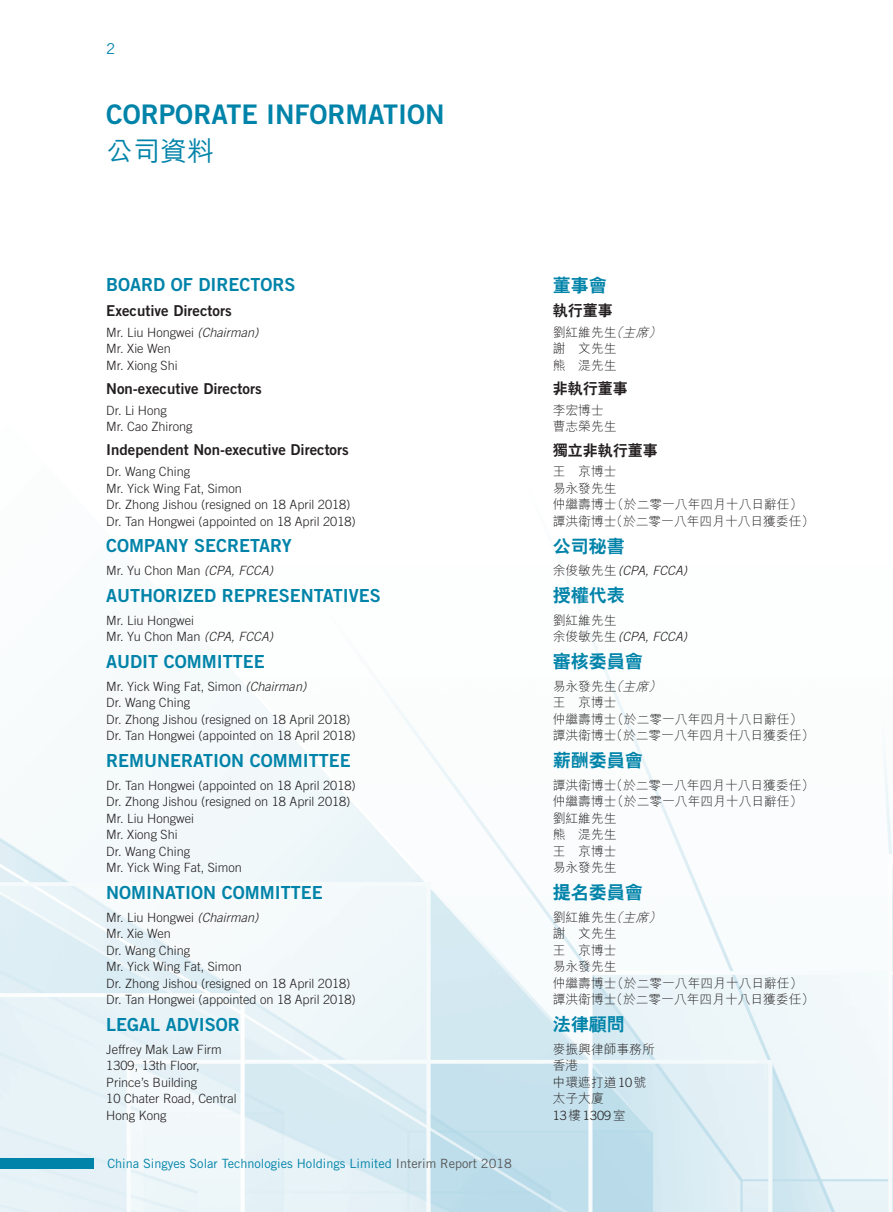
<style>
.page{position:relative;width:893px;height:1212px;background:#fff}
.page>*{position:absolute;margin:0;border:0;box-sizing:border-box;transform-origin:0 0}
.Heading_e{font:27px "Trade Gothic LT Std Bd 2";color:#0083a9}
.Heading_c{font:500 27px "M Hei HK";color:#0083a9}
.Subhead_1{font:18px "Trade Gothic LT Std Bd 2";color:#0083a9}
.副標題1{font:800 18px "C Hei 2 HK";color:#0083a9}
.Subhead_2{font:15px "Trade Gothic LT Std Bd 2";color:#231f20}
.副標題2{font:800 15px "C Hei 2 HK";color:#231f20}
.t1{font:15px "Trade Gothic LT Std";color:#0083a9}
.Body_Text{font:300 12.75px "Trade Gothic LT Std";color:#231f20}
.內文{font:300 12.75px "M Hei HK";color:#231f20}
.t2{font:12.75px "Trade Gothic LT Std";color:#0083a9}
.內文-2{font:italic 300 12.75px "Trade Gothic LT Std";color:#231f20}
.內文-3{font:300 12.75px "Trade Gothic LT Std";color:#231f20}
.s1{font-style:italic}
.s2{color:#57585a}
.s3{font-family:"M Hei HK";font-style:normal}
.s4{font-family:"Trade Gothic LT Std"}
.s5{font-family:"M Hei HK"}
</style>
<div class="page">
<img style="left:0;top:602px;width:893px;height:610px">
<div style="left:0;top:1159px;width:94px;height:10px;background:#0083a9"></div>
<p class="t1" style="left:106px;top:40px;width:11px">2</p>
<p class="Heading_e" style="left:106px;top:98px;width:340px">CORPORATE INFORMATION</p>
<p class="Heading_c" style="left:106px;top:131px;width:109px">公司資料</p>
<p class="Subhead_1" style="left:106px;top:274px;width:191px">BOARD OF DIRECTORS</p>
<p class="Subhead_2" style="left:106px;top:301px;width:127px">Executive Directors</p>
<p class="Body_Text" style="left:106px;top:324px;width:154px">Mr. Liu Hongwei <span class="s1">(Chairman)</span></p>
<p class="Body_Text" style="left:106px;top:341px;width:66px">Mr. Xie Wen</p>
<p class="Body_Text" style="left:106px;top:357px;width:73px">Mr. Xiong Shi</p>
<p class="Subhead_2" style="left:106px;top:379px;width:157px">Non-executive Directors</p>
<p class="Body_Text" style="left:106px;top:402px;width:62px">Dr. Li Hong</p>
<p class="Body_Text" style="left:106px;top:419px;width:88px">Mr. Cao Zhirong</p>
<p class="Subhead_2" style="left:106px;top:441px;width:244px">Independent Non-executive Directors</p>
<p class="Body_Text" style="left:106px;top:464px;width:85px">Dr. Wang Ching</p>
<p class="Body_Text" style="left:106px;top:480px;width:137px">Mr. Yick Wing Fat, Simon</p>
<p class="Body_Text" style="left:106px;top:497px;width:246px">Dr. Zhong Jishou (resigned on 18 April 2018)</p>
<p class="Body_Text" style="left:106px;top:513px;width:251px">Dr. Tan Hongwei (appointed on 18 April 2018)</p>
<p class="Subhead_1" style="left:106px;top:535px;width:187px">COMPANY SECRETARY</p>
<p class="Body_Text" style="left:106px;top:563px;width:168px">Mr. Yu Chon Man <span class="s1">(CPA, FCCA)</span></p>
<p class="Subhead_1" style="left:106px;top:584px;width:276px">AUTHORIZED REPRESENTATIVES</p>
<p class="Body_Text" style="left:106px;top:612px;width:89px">Mr. Liu Hongwei</p>
<p class="Body_Text" style="left:106px;top:629px;width:168px">Mr. Yu Chon Man <span class="s1">(CPA, FCCA)</span></p>
<p class="Subhead_1" style="left:106px;top:650px;width:160px">AUDIT COMMITTEE</p>
<p class="Body_Text" style="left:106px;top:678px;width:202px">Mr. Yick Wing Fat, Simon <span class="s1">(Chairman)</span></p>
<p class="Body_Text" style="left:106px;top:695px;width:85px">Dr. Wang Ching</p>
<p class="Body_Text" style="left:106px;top:711px;width:246px">Dr. Zhong Jishou (resigned on 18 April 2018)</p>
<p class="Body_Text" style="left:106px;top:728px;width:251px">Dr. Tan Hongwei (appointed on 18 April 2018)</p>
<p class="Subhead_1" style="left:106px;top:749px;width:246px">REMUNERATION COMMITTEE</p>
<p class="Body_Text" style="left:106px;top:777px;width:251px">Dr. Tan Hongwei (appointed on 18 April 2018)</p>
<p class="Body_Text" style="left:106px;top:794px;width:246px">Dr. Zhong Jishou (resigned on 18 April 2018)</p>
<p class="Body_Text" style="left:106px;top:810px;width:89px">Mr. Liu Hongwei</p>
<p class="Body_Text" style="left:106px;top:827px;width:73px">Mr. Xiong Shi</p>
<p class="Body_Text" style="left:106px;top:843px;width:85px">Dr. Wang Ching</p>
<p class="Body_Text" style="left:106px;top:860px;width:137px">Mr. Yick Wing Fat, Simon</p>
<p class="Subhead_1" style="left:106px;top:881px;width:218px">NOMINATION COMMITTEE</p>
<p class="Body_Text" style="left:106px;top:909px;width:154px">Mr. Liu Hongwei <span class="s1">(Chairman)</span></p>
<p class="Body_Text" style="left:106px;top:926px;width:66px">Mr. Xie Wen</p>
<p class="Body_Text" style="left:106px;top:942px;width:85px">Dr. Wang Ching</p>
<p class="Body_Text" style="left:106px;top:959px;width:137px">Mr. Yick Wing Fat, Simon</p>
<p class="Body_Text" style="left:106px;top:975px;width:246px">Dr. Zhong Jishou (resigned on 18 April 2018)</p>
<p class="Body_Text" style="left:106px;top:992px;width:251px">Dr. Tan Hongwei (appointed on 18 April 2018)</p>
<p class="Subhead_1" style="left:106px;top:1013px;width:135px">LEGAL ADVISOR</p>
<p class="Body_Text" style="left:106px;top:1041px;width:117px">Jeffrey Mak Law Firm</p>
<p class="Body_Text" style="left:106px;top:1058px;width:95px">1309, 13th Floor,</p>
<p class="Body_Text" style="left:106px;top:1074px;width:92px">Prince’s Building</p>
<p class="Body_Text" style="left:106px;top:1091px;width:132px">10 Chater Road, Central</p>
<p class="Body_Text" style="left:106px;top:1107px;width:62px">Hong Kong</p>
<p class="t2" style="left:107px;top:1156px;width:406px">China Singyes Solar Technologies Holdings Limited <span class="s2">Interim Report 2018</span></p>
<p class="副標題1" style="left:553px;top:276px;width:55px">董事會</p>
<p class="副標題2" style="left:553px;top:303px;width:61px">執行董事</p>
<p class="內文" style="left:553px;top:325px;width:113px">劉紅維先生<span class="s1">（主席）</span></p>
<p class="內文" style="left:553px;top:342px;width:65px">謝 文先生</p>
<p class="內文" style="left:553px;top:358px;width:65px">熊 湜先生</p>
<p class="副標題2" style="left:553px;top:381px;width:76px">非執行董事</p>
<p class="內文" style="left:553px;top:403px;width:52px">李宏博士</p>
<p class="內文" style="left:553px;top:420px;width:65px">曹志榮先生</p>
<p class="副標題2" style="left:553px;top:442px;width:106px">獨立非執行董事</p>
<p class="內文" style="left:553px;top:465px;width:65px">王 京博士</p>
<p class="內文" style="left:553px;top:481px;width:65px">易永發先生</p>
<p class="內文" style="left:553px;top:498px;width:251px">仲繼壽博士（於二零一八年四月十八日辭任）</p>
<p class="內文" style="left:553px;top:514px;width:263px">譚洪衛博士（於二零一八年四月十八日獲委任）</p>
<p class="副標題1" style="left:553px;top:537px;width:73px">公司秘書</p>
<p class="內文-2" style="left:553px;top:563px;width:136px"><span class="s3">余俊敏先生</span>(CPA, FCCA)</p>
<p class="副標題1" style="left:553px;top:586px;width:73px">授權代表</p>
<p class="內文" style="left:553px;top:613px;width:65px">劉紅維先生</p>
<p class="內文-2" style="left:553px;top:629px;width:136px"><span class="s3">余俊敏先生</span>(CPA, FCCA)</p>
<p class="副標題1" style="left:553px;top:652px;width:91px">審核委員會</p>
<p class="內文" style="left:553px;top:679px;width:113px">易永發先生<span class="s1">（主席）</span></p>
<p class="內文" style="left:553px;top:696px;width:65px">王 京博士</p>
<p class="內文" style="left:553px;top:712px;width:251px">仲繼壽博士（於二零一八年四月十八日辭任）</p>
<p class="內文" style="left:553px;top:729px;width:263px">譚洪衛博士（於二零一八年四月十八日獲委任）</p>
<p class="副標題1" style="left:553px;top:751px;width:91px">薪酬委員會</p>
<p class="內文" style="left:553px;top:778px;width:263px">譚洪衛博士（於二零一八年四月十八日獲委任）</p>
<p class="內文" style="left:553px;top:795px;width:251px">仲繼壽博士（於二零一八年四月十八日辭任）</p>
<p class="內文" style="left:553px;top:811px;width:65px">劉紅維先生</p>
<p class="內文" style="left:553px;top:828px;width:65px">熊 湜先生</p>
<p class="內文" style="left:553px;top:844px;width:65px">王 京博士</p>
<p class="內文" style="left:553px;top:861px;width:65px">易永發先生</p>
<p class="副標題1" style="left:553px;top:883px;width:91px">提名委員會</p>
<p class="內文" style="left:553px;top:910px;width:113px">劉紅維先生<span class="s1">（主席）</span></p>
<p class="內文" style="left:553px;top:927px;width:65px">謝 文先生</p>
<p class="內文" style="left:553px;top:943px;width:65px">王 京博士</p>
<p class="內文" style="left:553px;top:960px;width:65px">易永發先生</p>
<p class="內文" style="left:553px;top:976px;width:251px">仲繼壽博士（於二零一八年四月十八日辭任）</p>
<p class="內文" style="left:553px;top:993px;width:263px">譚洪衛博士（於二零一八年四月十八日獲委任）</p>
<p class="副標題1" style="left:553px;top:1015px;width:73px">法律顧問</p>
<p class="內文" style="left:553px;top:1042px;width:103px">麥振興律師事務所</p>
<p class="內文" style="left:553px;top:1059px;width:27px">香港</p>
<p class="內文" style="left:553px;top:1075px;width:95px">中環遮打道<span class="s4">10</span>號</p>
<p class="內文" style="left:553px;top:1092px;width:52px">太子大廈</p>
<p class="內文-3" style="left:553px;top:1107px;width:74px">13<span class="s5">樓</span>1309<span class="s5">室</span></p>
</div>
